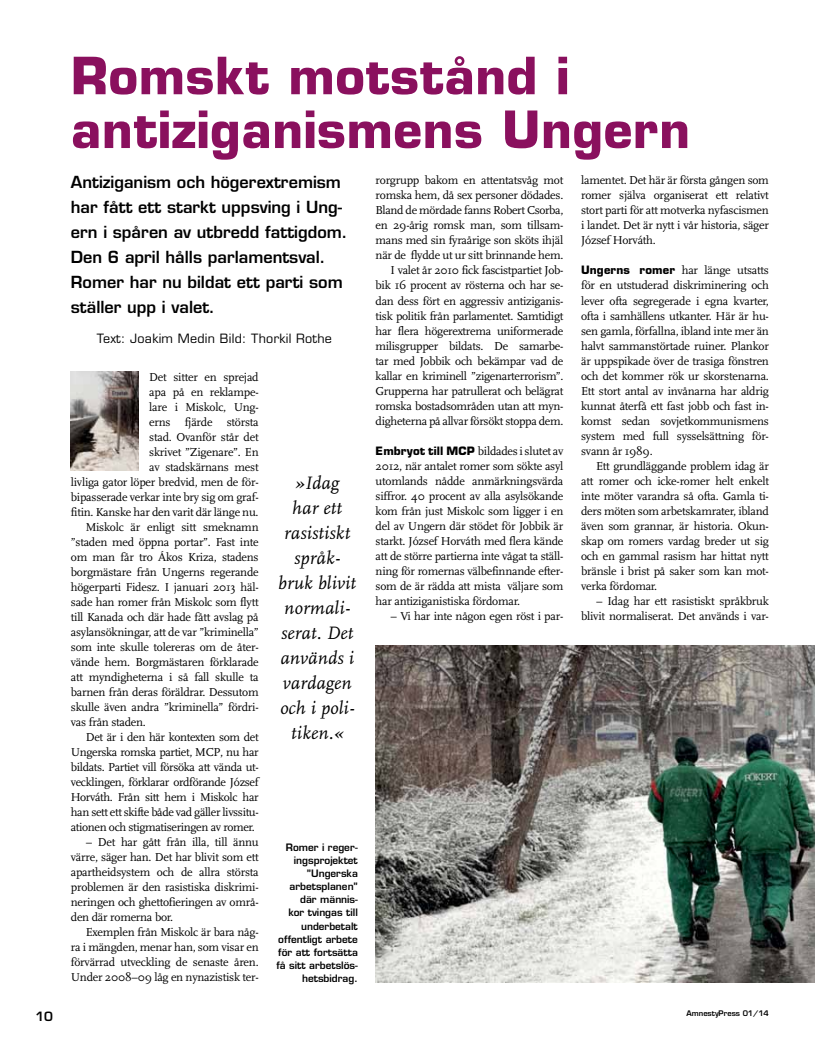
<style>
.page{position:relative;width:815px;height:1053px;background:#fff}
.page>*{position:absolute;margin:0;border:0;box-sizing:border-box;transform-origin:0 0}
.t1{font:700 50px/53.8px "Eurostile LT Std";letter-spacing:.01em;color:#8a105e}
.t2{font:italic 18.75px/25px "Scala";letter-spacing:.01em;color:#000;text-align:center}
.t3{font:600 16.25px/25px "Eurostile LT Std";color:#000}
.t4{font:12.5px "Eurostile LT Std";letter-spacing:.02em;color:#000}
.t5{font:600 12.5px "Eurostile LT Std";color:#000}
.t6{font:12px/15px "Scala";letter-spacing:-.02em;color:#000;text-align:justify}
.t7{font:600 10px/13.1px "Eurostile LT Std";color:#000;text-align:right}
.t8{font:600 7.5px "Eurostile LT Std";color:#000}
.s1{font-family:"Eurostile LT Std";font-weight:700;font-size:11.25px}
</style>
<div class="page">
<img style="left:71px;top:372px;width:68px;height:98px">
<img style="left:376px;top:645px;width:439px;height:336px">
<p class="t5" style="left:35px;top:1008px;width:19px">10</p>
<h1 class="t1" style="left:71px;top:49px;width:621px">Romskt motstånd i antiziganismens Ungern</h1>
<p class="t6" style="left:376px;top:173px;width:189px;text-align:right">rorgrupp bakom en attentatsvåg mot romska hem, då sex personer dödades.<br>Bland de mördade fanns Robert Csorba, en 29-årig romsk man, som tillsam&shy;mans med sin fyraårige son sköts ihjäl när de flydde ut ur sitt brinnande hem.<br>I valet år 2010 fick fascistpartiet Job&shy;bik 16 procent av rösterna och har se&shy;dan dess fört en aggressiv antiziganis&shy;tisk politik från parlamentet. Samtidigt har flera högerextrema uniformerade milisgrupper bildats. De samarbe&shy;tar med Jobbik och bekämpar vad de kallar en kriminell ”zigenarterrorism”.<br>Grupperna har patrullerat och belägrat romska bostadsområden utan att myn&shy;digheterna på allvar försökt stoppa dem.</p>
<p class="t6" style="left:376px;top:443px;width:189px"><span class="s1">Embryot till MCP</span> bildades i slutet av 2012, när antalet romer som sökte asyl utomlands nådde anmärkningsvärda siffror. 40 procent av alla asylsökande kom från just Miskolc som ligger i en del av Ungern där stödet för Jobbik är starkt. József Horváth med flera kände att de större partierna inte vågat ta ställ&shy;ning för romernas välbefinnande efter&shy;som de är rädda att mista väljare som har antiziganistiska fördomar.</p>
<p class="t6" style="left:391px;top:608px;width:174px">– Vi har inte någon egen röst i par-</p>
<h3 class="t3" style="left:71px;top:169px;width:278px">Antiziganism och högerextremism har fått ett starkt uppsving i Ung&shy;ern i spåren av utbredd fattigdom.<br>Den 6 april hålls parlamentsval.<br>Romer har nu bildat ett parti som ställer upp i valet.</h3>
<p class="t4" style="left:97px;top:330px;width:237px">Text: Joakim Medin Bild: Thorkil Rothe</p>
<p class="t6" style="left:581px;top:173px;width:189px">lamentet. Det här är första gången som romer själva organiserat ett relativt stort parti för att motverka nyfascismen i landet. Det är nytt i vår historia, säger József Horváth.</p>
<p class="t6" style="left:581px;top:263px;width:189px"><span class="s1">Ungerns romer</span> har länge utsatts för en utstuderad diskriminering och lever ofta segregerade i egna kvarter, ofta i samhällens utkanter. Här är hu&shy;sen gamla, förfallna, ibland inte mer än halvt sammanstörtade ruiner. Plankor är uppspikade över de trasiga fönstren och det kommer rök ur skorstenarna.<br>Ett stort antal av invånarna har aldrig kunnat återfå ett fast jobb och fast in&shy;komst sedan sovjetkommunismens system med full sysselsättning för&shy;svann år 1989.</p>
<p class="t6" style="left:581px;top:458px;width:189px;text-indent:15px">Ett grundläggande problem idag är att romer och icke-romer helt enkelt inte möter varandra så ofta. Gamla ti&shy;ders möten som arbetskamrater, ibland även som grannar, är historia. Okun&shy;skap om romers vardag breder ut sig och en gammal rasism har hittat nytt bränsle i brist på saker som kan mot&shy;verka fördomar.</p>
<p class="t6" style="left:581px;top:593px;width:189px;text-align:right">– Idag har ett rasistiskt språkbruk blivit normaliserat. Det används i var-</p>
<p class="t6" style="left:149px;top:369px;width:111px">Det sitter en sprejad</p>
<p class="t6" style="left:149px;top:384px;width:111px">apa på en reklampe-</p>
<p class="t6" style="left:149px;top:399px;width:111px">lare i Miskolc, Ung-</p>
<p class="t6" style="left:149px;top:414px;width:111px">erns fjärde största</p>
<p class="t6" style="left:149px;top:429px;width:111px">stad. Ovanför står det</p>
<p class="t6" style="left:149px;top:444px;width:111px">skrivet ”Zigenare”. En</p>
<p class="t6" style="left:149px;top:459px;width:111px">av stadskärnans mest</p>
<p class="t6" style="left:71px;top:474px;width:189px">livliga gator löper bredvid, men de för-</p>
<p class="t6" style="left:71px;top:489px;width:189px">bipasserade verkar inte bry sig om graf-</p>
<p class="t6" style="left:71px;top:504px;width:189px">fitin. Kanske har den varit där länge nu.</p>
<p class="t6" style="left:86px;top:519px;width:174px">Miskolc är enligt sitt smeknamn</p>
<p class="t6" style="left:71px;top:534px;width:189px">”staden med öppna portar”. Fast inte</p>
<p class="t6" style="left:71px;top:549px;width:189px">om man får tro Ákos Kriza, stadens</p>
<p class="t6" style="left:71px;top:564px;width:189px">borgmästare från Ungerns regerande</p>
<p class="t6" style="left:71px;top:579px;width:189px">högerparti Fidesz. I januari 2013 häl-</p>
<p class="t6" style="left:71px;top:594px;width:189px">sade han romer från Miskolc som flytt</p>
<p class="t6" style="left:71px;top:609px;width:189px">till Kanada och där hade fått avslag på</p>
<p class="t6" style="left:71px;top:624px;width:189px">asylansökningar, att de var ”kriminella”</p>
<p class="t6" style="left:71px;top:639px;width:189px">som inte skulle tolereras om de åter-</p>
<p class="t6" style="left:71px;top:654px;width:189px">vände hem. Borgmästaren förklarade</p>
<p class="t6" style="left:71px;top:669px;width:189px">att myndigheterna i så fall skulle ta</p>
<p class="t6" style="left:71px;top:684px;width:189px">barnen från deras föräldrar. Dessutom</p>
<p class="t6" style="left:71px;top:699px;width:189px">skulle även andra ”kriminella” fördri-</p>
<p class="t6" style="left:71px;top:714px;width:77px">vas från staden.</p>
<p class="t6" style="left:86px;top:729px;width:174px">Det är i den här kontexten som det</p>
<p class="t6" style="left:71px;top:744px;width:189px">Ungerska romska partiet, MCP, nu har</p>
<p class="t6" style="left:71px;top:759px;width:189px">bildats. Partiet vill försöka att vända ut-</p>
<p class="t6" style="left:71px;top:774px;width:189px">vecklingen, förklarar ordförande József</p>
<p class="t6" style="left:71px;top:789px;width:189px">Horváth. Från sitt hem i Miskolc har</p>
<p class="t6" style="left:71px;top:804px;width:189px">han sett ett skifte både vad gäller livssitu-</p>
<p class="t6" style="left:71px;top:819px;width:185px">ationen och stigmatiseringen av romer.</p>
<p class="t6" style="left:71px;top:834px;width:189px;text-indent:15px">– Det har gått från illa, till ännu värre, säger han. Det har blivit som ett apartheidsystem och de allra största problemen är den rasistiska diskrimi&shy;neringen och ghettofieringen av områ&shy;den där romerna bor.</p>
<p class="t6" style="left:71px;top:924px;width:189px;text-indent:15px">Exemplen från Miskolc är bara någ&shy;ra i mängden, menar han, som visar en förvärrad utveckling de senaste åren.<br>Under 2008–09 låg en nynazistisk ter-</p>
<h2 class="t2" style="left:278px;top:470px;width:79px">»Idag<br>har ett rasistiskt språk&shy;bruk blivit normali&shy;serat. Det används i vardagen och i poli&shy;tiken.«</h2>
<p class="t7" style="left:276px;top:840px;width:83px">Romer i reger&shy;ingsprojektet ”Ungerska arbetsplanen” där männis-<br>kor tvingas till underbetalt offentligt arbete för att fortsätta få sitt arbetslös&shy;hetsbidrag.</p>
<p class="t8" style="left:687px;top:1008px;width:84px">AmnestyPress 01/14</p>
</div>
